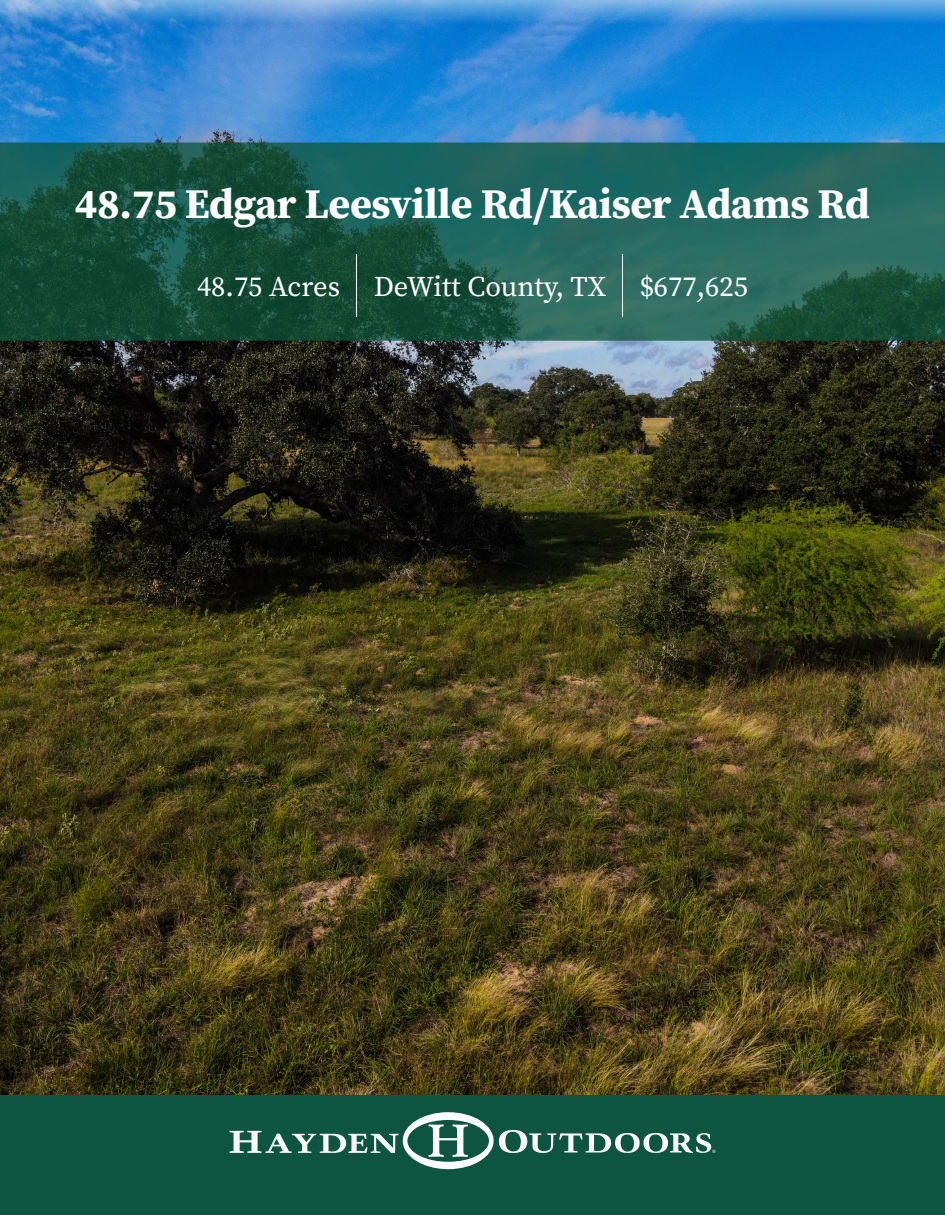
<style>
.page{position:relative;width:945px;height:1215px;background:#fff}
.page>*{position:absolute;margin:0;border:0;box-sizing:border-box;transform-origin:0 0}
.cover_details{font:100 67.5px "Lato";color:#fff}
.Cover_Property_Header{font:700 42px "Source Serif Pro";letter-spacing:-.01em;color:#fff}
.cover_details-2{font:28.5px "Source Serif Pro";color:#fff}
</style>
<div class="page">
<img style="left:0;top:0;width:945px;height:1096px">
<svg style="left:0;top:143px;width:945px;height:198px;background:#1c5b4d"></svg>
<div style="left:0;top:1096px;width:945px;height:119px;background:#0d5540"></div>
<svg style="left:230px;top:1112px;width:486px;height:57px"></svg>
<p class="Cover_Property_Header" style="left:75px;top:175px;width:797px">48.75 Edgar Leesville Rd/Kaiser Adams Rd</p>
<p class="cover_details-2" style="left:197px;top:267px;width:145px">48.75 Acres</p>
<p class="cover_details" style="left:347px;top:246px;width:22px">|</p>
<p class="cover_details-2" style="left:374px;top:267px;width:234px">DeWitt County, TX</p>
<p class="cover_details" style="left:613px;top:246px;width:22px">|</p>
<p class="cover_details-2" style="left:640px;top:267px;width:110px">$677,625</p>
</div>
